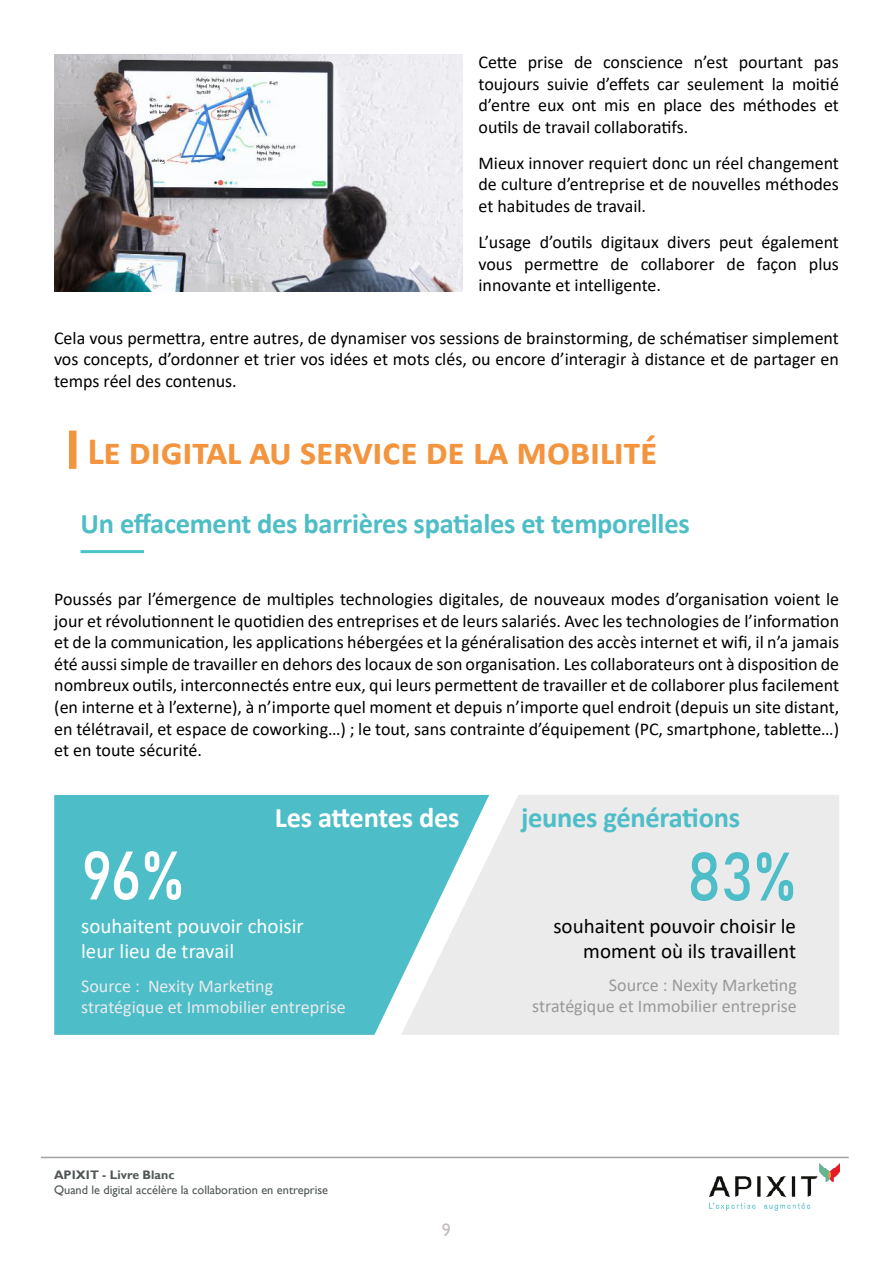
<style>
.page{position:relative;width:893px;height:1263px;background:#fff}
.page>*{position:absolute;margin:0;border:0;box-sizing:border-box;transform-origin:0 0}
.t1{font:67.5px "Bahnschrift";color:#4dbdc8;scale:.91 1}
.t2{font:67.5px "Bahnschrift";color:#fff;scale:.91 1}
.t3{font:700 39px "Calibri";letter-spacing:-.01em;color:#f3953f}
.t4{font:700 28.5px "Calibri";color:#4dbdc6}
.t5{font:700 28.5px "Calibri";color:#4dbdc8}
.t6{font:700 28.5px "Calibri";color:#fff}
.t7{font:21px/25.2px "Calibri";color:#000;text-align:right}
.t8{font:21px/25.2px "Calibri";color:#fff}
.t9{font:18px/21.6px "Calibri";color:#000;text-align:justify}
.t10{font:18px/21.6px "Calibri";color:#999;text-align:right}
.t11{font:18px/21.6px "Calibri";color:#eaebee}
.t12{font:18px "Gill Sans";color:#c5bdbd}
.t13{font:12.3px "Gill Sans";color:#515656}
.t14{font:700 12.3px "Gill Sans";color:#515656}
</style>
<div class="page">
<hr style="left:41px;top:1157px;width:808px;height:1px;background:#a3a3a3">
<img style="left:709px;top:1163px;width:130px;height:47px">
<img style="left:54px;top:54px;width:408px;height:237px">
<div style="left:69px;top:431px;width:7px;height:38px;background:#f3953f"></div>
<hr style="left:81px;top:550px;width:63px;height:3px;background:#48c4c9">
<div style="left:54px;top:795px;width:347px;height:240px;background:#4dbdc8"></div>
<svg style="left:401px;top:795px;width:438px;height:240px;background:#dfe8e9"></svg>
<p class="t9" style="left:478px;top:51px;width:362px">Cette prise de conscience n’est pourtant pas toujours suivie d’effets car seulement la moitié d’entre eux ont mis en place des méthodes et outils de travail collaboratifs.</p>
<p class="t9" style="left:478px;top:152px;width:362px">Mieux innover requiert donc un réel changement de culture d’entreprise et de nouvelles méthodes et habitudes de travail.</p>
<p class="t9" style="left:478px;top:231px;width:362px">L’usage d’outils digitaux divers peut également vous permettre de collaborer de façon plus innovante et intelligente.</p>
<p class="t9" style="left:54px;top:326px;width:786px">Cela vous permettra, entre autres, de dynamiser vos sessions de brainstorming, de schématiser simplement vos concepts, d’ordonner et trier vos idées et mots clés, ou encore d’interagir à distance et de partager en temps réel des contenus.</p>
<h2 class="t3" style="left:87px;top:424px;width:572px">Le digital au service de la mobilité</h2>
<h3 class="t4" style="left:81px;top:504px;width:611px">Un effacement des barrières spatiales et temporelles</h3>
<p class="t9" style="left:54px;top:588px;width:786px">Poussés par l’émergence de multiples technologies digitales, de nouveaux modes d’organisation voient le jour et révolutionnent le quotidien des entreprises et de leurs salariés. Avec les technologies de l’information et de la communication, les applications hébergées et la généralisation des accès internet et wifi, il n’a jamais été aussi simple de travailler en dehors des locaux de son organisation. Les collaborateurs ont à disposition de nombreux outils, interconnectés entre eux, qui leurs permettent de travailler et de collaborer plus facilement (en interne et à l’externe), à n’importe quel moment et depuis n’importe quel endroit (depuis un site distant, en télétravail, et espace de coworking…) ; le tout, sans contrainte d’équipement (PC, smartphone, tablette…) et en toute sécurité.</p>
<h3 class="t6" style="left:275px;top:797px;width:186px">Les attentes des</h3>
<h3 class="t5" style="left:521px;top:797px;width:220px">jeunes générations</h3>
<h1 class="t1" style="left:687px;top:834px;width:122px">83%</h1>
<p class="t7" style="left:553px;top:913px;width:244px">souhaitent pouvoir choisir le moment où ils travaillent</p>
<p class="t10" style="left:532px;top:973px;width:266px">Source : Nexity Marketing stratégique et Immobilier entreprise</p>
<h1 class="t2" style="left:81px;top:833px;width:115px">96%</h1>
<p class="t8" style="left:81px;top:913px;width:224px">souhaitent pouvoir choisir leur lieu de travail</p>
<p class="t11" style="left:81px;top:975px;width:266px">Source : Nexity Marketing stratégique et Immobilier entreprise</p>
<p class="t14" style="left:54px;top:1168px;width:122px">APIXIT - Livre Blanc</p>
<p class="t13" style="left:54px;top:1183px;width:276px">Quand le digital accélère la collaboration en entreprise</p>
<p class="t12" style="left:442px;top:1219px;width:10px">9</p>
</div>
